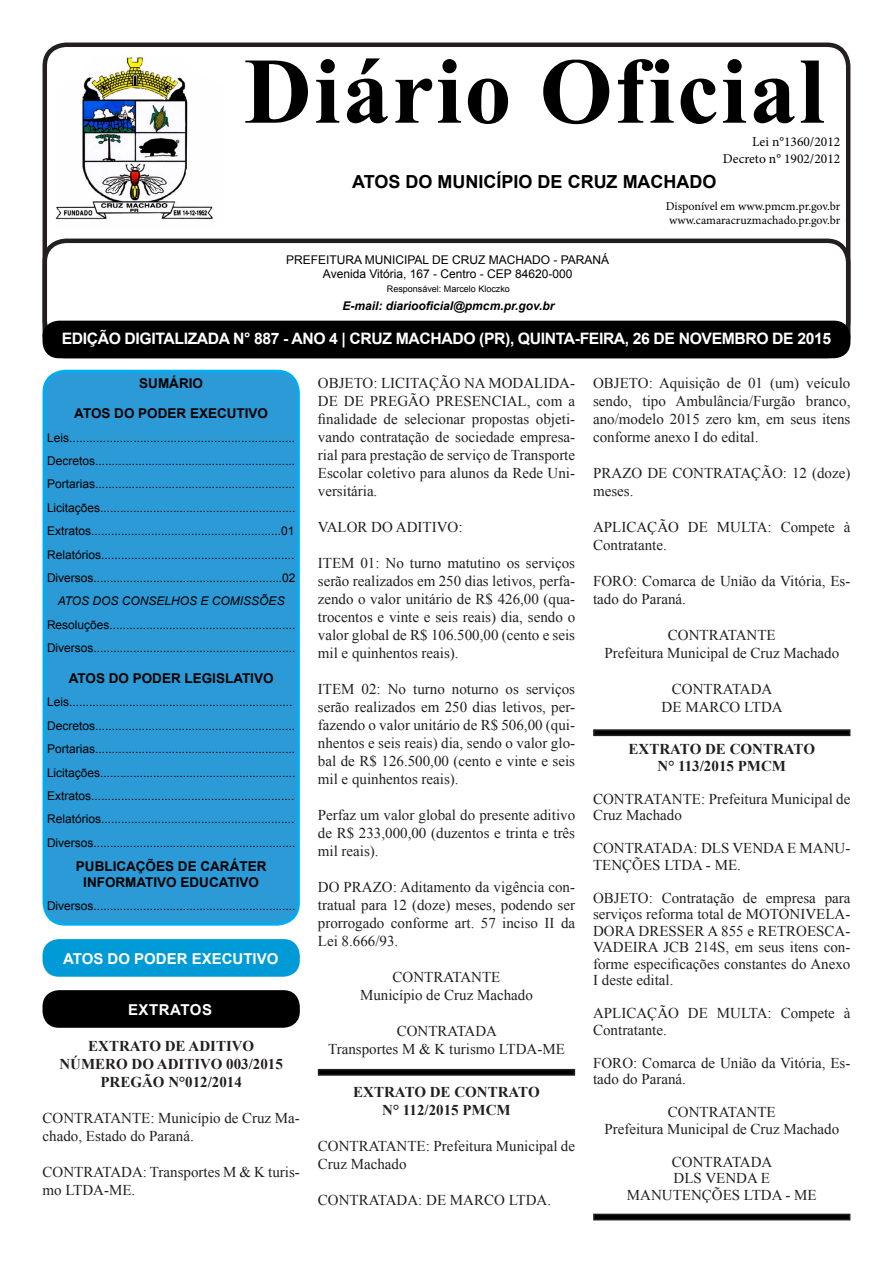
<style>
.page{position:relative;width:893px;height:1263px;background:#fff}
.page>*{position:absolute;margin:0;border:0;box-sizing:border-box;transform-origin:0 0}
.t1{font:700 93.9px "Times New Roman";letter-spacing:.025em;color:#000}
.t2{font:700 18px "Arial";color:#000}
.t3{font:700 15.75px "Arial";letter-spacing:-.025em;color:#fff}
.t4{font:15px/18px "Times New Roman";color:#231f20}
.t5{font:700 15px "Times New Roman";color:#231f20}
.t6{font:700 15px "Arial";color:#fff}
.t7{font:700 15px "Arial";letter-spacing:.035em;color:#fff}
.t8{font:700 13.5px "Arial";color:#000}
.t9{font:13.5px "Minion Pro";color:#000}
.t10{font:12px "Arial";color:#000}
.t11{font:12px "Minion Pro";letter-spacing:-.005em;color:#000}
.t12{font:italic 700 12px "Arial";color:#000}
.t13{font:italic 12px "Arial";color:#000}
.t14{font:9px "Arial";color:#000}
</style>
<div class="page">
<div style="left:43px;top:43px;width:807px;height:301px;border:4px solid #231f20;border-radius:21px"></div>
<div style="left:43px;top:239px;width:807px;height:119px;border:4px solid #231f20;border-radius:21px"></div>
<div style="left:44px;top:371px;width:254px;height:553px;background:#2b9ad6;border-radius:21px"></div>
<div style="left:43px;top:370px;width:257px;height:556px;border:3px solid #00aeef;border-radius:21px"></div>
<div style="left:43px;top:321px;width:807px;height:37px;background:#000;border-radius:16px"></div>
<img style="left:55px;top:55px;width:158px;height:165px">
<div style="left:43px;top:939px;width:257px;height:38px;background:#009bd6;border-radius:16px"></div>
<div style="left:43px;top:990px;width:257px;height:38px;background:#000;border-radius:16px"></div>
<svg style="left:317px;top:1068px;width:259px;height:8px;background:#343333"></svg>
<svg style="left:593px;top:729px;width:258px;height:8px;background:#333232"></svg>
<svg style="left:593px;top:1213px;width:258px;height:8px;background:#333232"></svg>
<p class="t1" style="left:244px;top:24px;width:582px">Diário Oficial</p>
<p class="t9" style="left:752px;top:133px;width:90px">Lei n°1360/2012</p>
<p class="t9" style="left:723px;top:149px;width:119px">Decreto n° 1902/2012</p>
<p class="t2" style="left:352px;top:169px;width:366px">ATOS DO MUNICÍPIO DE CRUZ MACHADO</p>
<p class="t11" style="left:666px;top:198px;width:176px">Disponível em www.pmcm.pr.gov.br</p>
<p class="t11" style="left:669px;top:212px;width:173px">www.camaracruzmachado.pr.gov.br</p>
<p class="t10" style="left:286px;top:251px;width:325px">PREFEITURA MUNICIPAL DE CRUZ MACHADO - PARANÁ</p>
<p class="t10" style="left:323px;top:266px;width:251px">Avenida Vitória, 167 - Centro - CEP 84620-000</p>
<p class="t14" style="left:387px;top:282px;width:125px">Responsável: Marcelo Kloczko</p>
<p class="t12" style="left:343px;top:298px;width:213px">E-mail: diariooficial@pmcm.pr.gov.br</p>
<p class="t3" style="left:62px;top:327px;width:771px">EDIÇÃO DIGITALIZADA N° 887 - ANO 4 | CRUZ MACHADO (PR), QUINTA-FEIRA, 26 DE NOVEMBRO DE 2015</p>
<p class="t8" style="left:139px;top:373px;width:65px">SUMÁRIO</p>
<p class="t8" style="left:74px;top:404px;width:195px">ATOS DO PODER EXECUTIVO</p>
<p class="t10" style="left:47px;top:429px;width:250px">Leis...................................................................</p>
<p class="t10" style="left:47px;top:453px;width:250px">Decretos............................................................</p>
<p class="t10" style="left:47px;top:476px;width:250px">Portarias............................................................</p>
<p class="t10" style="left:47px;top:499px;width:250px">Licitações...........................................................</p>
<p class="t10" style="left:47px;top:523px;width:249px">Extratos.........................................................01</p>
<p class="t10" style="left:47px;top:546px;width:249px">Relatórios..........................................................</p>
<p class="t10" style="left:47px;top:570px;width:250px">Diversos.........................................................02</p>
<p class="t13" style="left:58px;top:593px;width:228px">ATOS DOS CONSELHOS E COMISSÕES</p>
<p class="t10" style="left:47px;top:616px;width:250px">Resoluções........................................................</p>
<p class="t10" style="left:47px;top:640px;width:250px">Diversos.............................................................</p>
<p class="t8" style="left:69px;top:669px;width:206px">ATOS DO PODER LEGISLATIVO</p>
<p class="t10" style="left:47px;top:694px;width:247px">Leis...................................................................</p>
<p class="t10" style="left:47px;top:717px;width:250px">Decretos............................................................</p>
<p class="t10" style="left:47px;top:741px;width:250px">Portarias............................................................</p>
<p class="t10" style="left:47px;top:764px;width:250px">Licitações...........................................................</p>
<p class="t10" style="left:47px;top:787px;width:249px">Extratos.............................................................</p>
<p class="t10" style="left:47px;top:811px;width:249px">Relatórios..........................................................</p>
<p class="t10" style="left:47px;top:834px;width:250px">Diversos.............................................................</p>
<p class="t8" style="left:76px;top:856px;width:192px">PUBLICAÇÕES DE CARÁTER</p>
<p class="t8" style="left:83px;top:873px;width:177px">INFORMATIVO EDUCATIVO</p>
<p class="t10" style="left:47px;top:898px;width:250px">Diversos.............................................................</p>
<p class="t4" style="left:318px;top:374px;width:259px;text-align:justify">OBJETO: LICITAÇÃO NA MODALIDA-DE DE PREGÃO PRESENCIAL, com a finalidade de selecionar propostas objeti&shy;vando contratação de sociedade empresa&shy;rial para prestação de serviço de Transporte Escolar coletivo para alunos da Rede Uni&shy;versitária.</p>
<p class="t4" style="left:318px;top:518px;width:146px">VALOR DO ADITIVO:</p>
<p class="t4" style="left:318px;top:554px;width:259px;text-align:justify">ITEM 01: No turno matutino os serviços serão realizados em 250 dias letivos, perfa&shy;zendo o valor unitário de R$ 426,00 (qua&shy;trocentos e vinte e seis reais) dia, sendo o valor global de R$ 106.500,00 (cento e seis mil e quinhentos reais).</p>
<p class="t4" style="left:318px;top:680px;width:259px;text-align:justify">ITEM 02: No turno noturno os serviços serão realizados em 250 dias letivos, per&shy;fazendo o valor unitário de R$ 506,00 (qui&shy;nhentos e seis reais) dia, sendo o valor glo&shy;bal de R$ 126.500,00 (cento e vinte e seis mil e quinhentos reais).</p>
<p class="t4" style="left:318px;top:806px;width:259px;text-align:justify">Perfaz um valor global do presente aditivo de R$ 233,000,00 (duzentos e trinta e três mil reais).</p>
<p class="t4" style="left:318px;top:878px;width:259px;text-align:justify">DO PRAZO: Aditamento da vigência con&shy;tratual para 12 (doze) meses, podendo ser prorrogado conforme art. 57 inciso II da Lei 8.666/93.</p>
<p class="t4" style="left:392px;top:968px;width:109px">CONTRATANTE</p>
<p class="t4" style="left:360px;top:986px;width:174px">Município de Cruz Machado</p>
<p class="t4" style="left:397px;top:1022px;width:102px">CONTRATADA</p>
<p class="t4" style="left:328px;top:1040px;width:238px">Transportes M &amp; K turismo LTDA-ME</p>
<p class="t5" style="left:353px;top:1081px;width:188px">EXTRATO DE CONTRATO</p>
<p class="t5" style="left:382px;top:1099px;width:130px">N° 112/2015 PMCM</p>
<p class="t4" style="left:318px;top:1136px;width:259px">CONTRATANTE: Prefeitura Municipal de<br>Cruz Machado</p>
<p class="t4" style="left:318px;top:1190px;width:235px">CONTRATADA: DE MARCO LTDA.</p>
<p class="t4" style="left:593px;top:374px;width:259px;text-align:justify">OBJETO: Aquisição de 01 (um) veículo sendo, tipo Ambulância/Furgão branco, ano/modelo 2015 zero km, em seus itens conforme anexo I do edital.</p>
<p class="t4" style="left:593px;top:464px;width:259px">PRAZO DE CONTRATAÇÃO: 12 (doze) meses.</p>
<p class="t4" style="left:593px;top:518px;width:259px">APLICAÇÃO DE MULTA: Compete à<br>Contratante.</p>
<p class="t4" style="left:593px;top:572px;width:259px">FORO: Comarca de União da Vitória, Es&shy;tado do Paraná.</p>
<p class="t4" style="left:668px;top:626px;width:109px">CONTRATANTE</p>
<p class="t4" style="left:604px;top:644px;width:236px">Prefeitura Municipal de Cruz Machado</p>
<p class="t4" style="left:672px;top:680px;width:102px">CONTRATADA</p>
<p class="t4" style="left:662px;top:698px;width:123px">DE MARCO LTDA</p>
<p class="t5" style="left:629px;top:738px;width:188px">EXTRATO DE CONTRATO</p>
<p class="t5" style="left:658px;top:755px;width:130px">N° 113/2015 PMCM</p>
<p class="t4" style="left:593px;top:790px;width:259px;line-height:16.5px">CONTRATANTE: Prefeitura Municipal de<br>Cruz Machado</p>
<p class="t4" style="left:593px;top:839px;width:259px;line-height:16.5px">CONTRATADA: DLS VENDA E MANU-<br>TENÇÕES LTDA - ME.</p>
<p class="t4" style="left:593px;top:889px;width:259px;line-height:16.5px;text-align:justify">OBJETO: Contratação de empresa para serviços reforma total de MOTONIVELA-DORA DRESSER A 855 e RETROESCA-VADEIRA JCB 214S, em seus itens con&shy;forme especificações constantes do Anexo I deste edital.</p>
<p class="t4" style="left:593px;top:1004px;width:259px;line-height:16.5px">APLICAÇÃO DE MULTA: Compete à<br>Contratante.</p>
<p class="t4" style="left:593px;top:1054px;width:259px;line-height:16.5px">FORO: Comarca de União da Vitória, Es&shy;tado do Paraná.</p>
<p class="t4" style="left:668px;top:1103px;width:109px">CONTRATANTE</p>
<p class="t4" style="left:604px;top:1119px;width:236px">Prefeitura Municipal de Cruz Machado</p>
<p class="t4" style="left:672px;top:1152px;width:102px">CONTRATADA</p>
<p class="t4" style="left:674px;top:1169px;width:98px">DLS VENDA E</p>
<p class="t4" style="left:627px;top:1185px;width:191px">MANUTENÇÕES LTDA - ME</p>
<p class="t6" style="left:63px;top:948px;width:217px">ATOS DO PODER EXECUTIVO</p>
<p class="t7" style="left:128px;top:999px;width:85px">EXTRATOS</p>
<p class="t5" style="left:88px;top:1035px;width:167px">EXTRATO DE ADITIVO</p>
<p class="t5" style="left:59px;top:1053px;width:225px">NÚMERO DO ADITIVO 003/2015</p>
<p class="t5" style="left:100px;top:1071px;width:143px">PREGÃO N°012/2014</p>
<p class="t4" style="left:43px;top:1109px;width:259px">CONTRATANTE: Município de Cruz Ma&shy;chado, Estado do Paraná.</p>
<p class="t4" style="left:43px;top:1163px;width:259px">CONTRATADA: Transportes M &amp; K turis&shy;mo LTDA-ME.</p>
</div>
